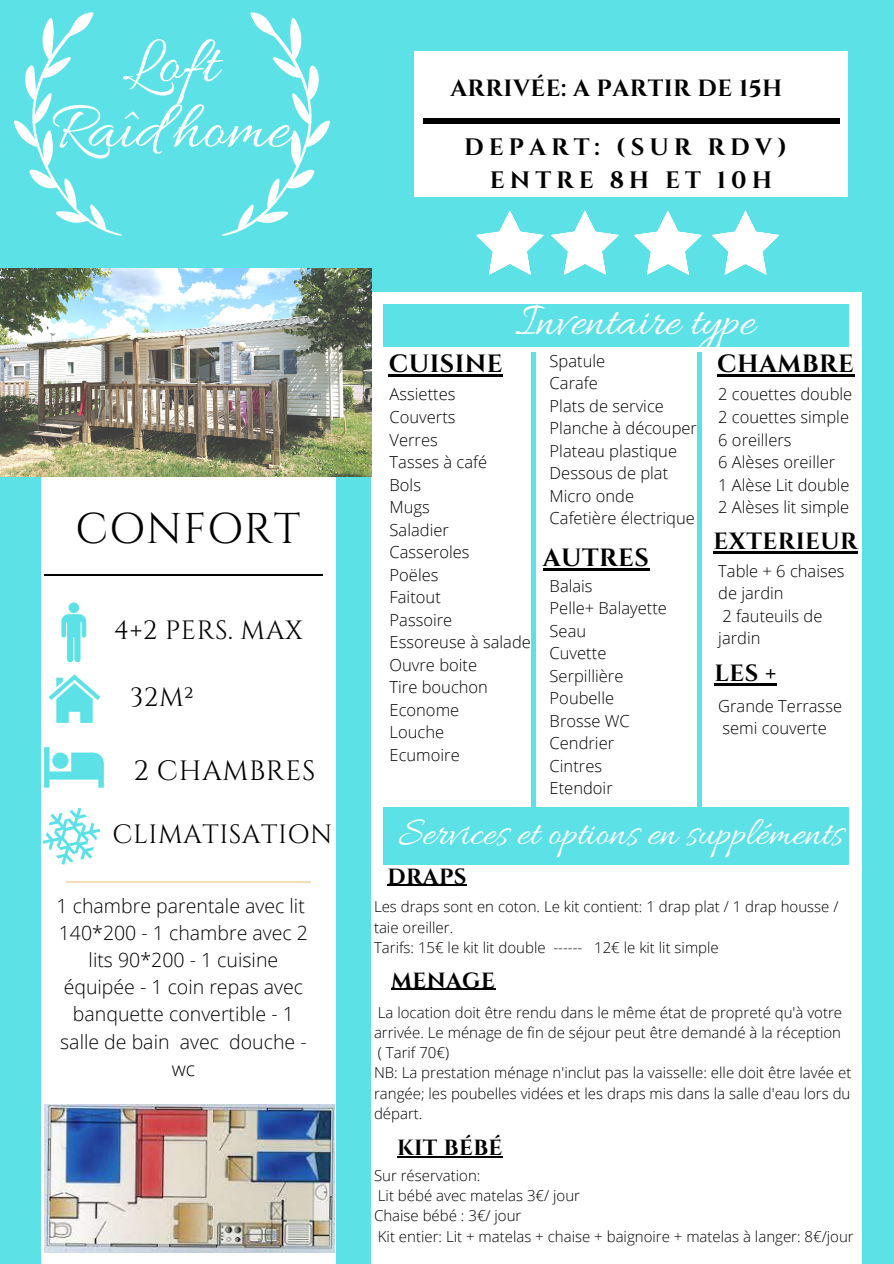
<style>
.page{position:relative;width:894px;height:1264px;background:#fff}
.page>*{position:absolute;margin:0;border:0;box-sizing:border-box;transform-origin:0 0}
.t1{font:69px/65.2px "Allura";color:#fff;text-align:center}
.t2{font:48.15px "Allura";color:#fff}
.t3{font:42.9px "Cinzel";letter-spacing:.02em;color:#000}
.t4{font:40.65px "Allura";color:#fff}
.t5{font:27.9px "Cinzel";letter-spacing:.02em;color:#000}
.t6{font:26.4px "Cinzel";letter-spacing:.02em;color:#000}
.t7{font:700 24.9px "Cinzel";letter-spacing:.02em;color:#000}
.t8{font:700 23.7px "Cinzel";letter-spacing:.21em;color:#000}
.t9{font:700 23.4px "Cinzel";letter-spacing:.02em;color:#000}
.t10{font:700 21.9px "Cinzel";letter-spacing:.02em;color:#000}
.t11{font:300 19.5px/27px "Open Sans";color:#000;text-align:center}
.t12{font:300 16.5px/22.5px "Open Sans";color:#000}
.t13{font:300 15px/20.2px "Open Sans";color:#000;text-align:justify}
</style>
<div class="page">
<div style="left:0;top:0;width:893px;height:1263px;background:#5ce1e6"></div>
<div style="left:371px;top:292px;width:490px;height:971px;background:#fff"></div>
<div style="left:41px;top:292px;width:294px;height:971px;background:#fff"></div>
<div style="left:414px;top:51px;width:433px;height:145px;background:#fff"></div>
<svg style="left:14px;top:12px;width:108px;height:224px"></svg>
<svg style="left:222px;top:12px;width:108px;height:224px"></svg>
<div style="left:422px;top:119px;width:417px;height:5px;background:#000"></div>
<hr style="left:45px;top:574px;width:278px;height:1px;background:#000">
<div style="left:68px;top:602px;width:11px;height:11px;background:#5ce1e6;border-radius:50%"></div>
<svg style="left:61px;top:614px;width:25px;height:48px"></svg>
<svg style="left:49px;top:674px;width:51px;height:49px"></svg>
<svg style="left:44px;top:747px;width:60px;height:40px"></svg>
<svg style="left:43px;top:807px;width:57px;height:57px"></svg>
<hr style="left:66px;top:881px;width:244px;height:1px;background:#f3dab9">
<div style="left:383px;top:304px;width:465px;height:43px;background:#5ce1e6"></div>
<hr style="left:388px;top:374px;width:115px;height:2px;background:#000">
<hr style="left:531px;top:352px;width:4px;height:477px;background:#5ce1e6">
<hr style="left:697px;top:352px;width:4px;height:477px;background:#5ce1e6">
<div style="left:383px;top:807px;width:465px;height:58px;background:#5ce1e6"></div>
<svg style="left:476px;top:211px;width:67px;height:64px"></svg>
<svg style="left:551px;top:211px;width:67px;height:64px"></svg>
<svg style="left:634px;top:211px;width:67px;height:64px"></svg>
<svg style="left:711px;top:211px;width:68px;height:64px"></svg>
<img style="left:0;top:268px;width:372px;height:208px">
<img style="left:44px;top:1104px;width:291px;height:148px">
<hr style="left:542px;top:568px;width:107px;height:2px;background:#000">
<hr style="left:717px;top:374px;width:137px;height:2px;background:#000">
<hr style="left:713px;top:551px;width:144px;height:2px;background:#000">
<hr style="left:387px;top:884px;width:80px;height:1px;background:#000">
<hr style="left:391px;top:988px;width:104px;height:1px;background:#000">
<hr style="left:397px;top:1156px;width:105px;height:1px;background:#000">
<hr style="left:714px;top:683px;width:62px;height:2px;background:#000">
<p class="t1" style="left:51px;top:35px;width:240px">Loft<br>Raîd'home</p>
<p class="t9" style="left:450px;top:73px;width:333px">ARRIVÉE: A PARTIR DE 15H</p>
<p class="t8" style="left:464px;top:132px;width:324px">DEPART: (SUR RDV)</p>
<p class="t8" style="left:489px;top:165px;width:284px">ENTRE 8H ET 10H</p>
<p class="t3" style="left:76px;top:501px;width:226px">CONFORT</p>
<p class="t6" style="left:114px;top:614px;width:190px">4+2 PERS. MAX</p>
<p class="t6" style="left:130px;top:680px;width:65px">32M²</p>
<p class="t5" style="left:133px;top:753px;width:183px">2 CHAMBRES</p>
<p class="t6" style="left:113px;top:817px;width:221px">CLIMATISATION</p>
<p class="t11" style="left:57px;top:892px;width:253px">1 chambre parentale avec lit<br>140*200 - 1 chambre avec 2 lits 90*200 - 1 cuisine équipée - 1 coin repas avec banquette convertible - 1 salle de bain avec douche - wc</p>
<p class="t2" style="left:515px;top:295px;width:241px">Inventaire type</p>
<p class="t7" style="left:388px;top:348px;width:115px">CUISINE</p>
<p class="t12" style="left:389px;top:383px;width:67px">Assiettes</p>
<p class="t12" style="left:389px;top:405px;width:67px">Couverts</p>
<p class="t12" style="left:389px;top:428px;width:50px">Verres</p>
<p class="t12" style="left:389px;top:450px;width:99px">Tasses à café</p>
<p class="t12" style="left:389px;top:473px;width:33px">Bols</p>
<p class="t12" style="left:389px;top:495px;width:42px">Mugs</p>
<p class="t12" style="left:389px;top:518px;width:61px">Saladier</p>
<p class="t12" style="left:389px;top:540px;width:81px">Casseroles</p>
<p class="t12" style="left:389px;top:563px;width:50px">Poëles</p>
<p class="t12" style="left:389px;top:585px;width:53px">Faitout</p>
<p class="t12" style="left:389px;top:608px;width:64px">Passoire</p>
<p class="t12" style="left:389px;top:630px;width:143px">Essoreuse à salade</p>
<p class="t12" style="left:389px;top:653px;width:89px">Ouvre boite</p>
<p class="t12" style="left:389px;top:675px;width:100px">Tire bouchon</p>
<p class="t12" style="left:389px;top:698px;width:71px">Econome</p>
<p class="t12" style="left:389px;top:720px;width:56px">Louche</p>
<p class="t12" style="left:389px;top:743px;width:72px">Ecumoire</p>
<p class="t12" style="left:549px;top:349px;width:57px">Spatule</p>
<p class="t12" style="left:549px;top:371px;width:50px">Carafe</p>
<p class="t12" style="left:549px;top:394px;width:116px">Plats de service</p>
<p class="t12" style="left:549px;top:416px;width:149px">Planche à découper</p>
<p class="t12" style="left:549px;top:439px;width:129px">Plateau plastique</p>
<p class="t12" style="left:549px;top:462px;width:120px">Dessous de plat</p>
<p class="t12" style="left:549px;top:484px;width:86px">Micro onde</p>
<p class="t12" style="left:549px;top:507px;width:147px">Cafetière électrique</p>
<p class="t7" style="left:542px;top:542px;width:108px">AUTRES</p>
<p class="t12" style="left:549px;top:574px;width:44px">Balais</p>
<p class="t12" style="left:549px;top:596px;width:119px">Pelle+ Balayette</p>
<p class="t12" style="left:549px;top:619px;width:38px">Seau</p>
<p class="t12" style="left:549px;top:641px;width:58px">Cuvette</p>
<p class="t12" style="left:549px;top:664px;width:75px">Serpillière</p>
<p class="t12" style="left:549px;top:686px;width:66px">Poubelle</p>
<p class="t12" style="left:549px;top:709px;width:82px">Brosse WC</p>
<p class="t12" style="left:549px;top:731px;width:66px">Cendrier</p>
<p class="t12" style="left:549px;top:754px;width:54px">Cintres</p>
<p class="t12" style="left:549px;top:776px;width:65px">Etendoir</p>
<p class="t7" style="left:717px;top:348px;width:138px">CHAMBRE</p>
<p class="t12" style="left:718px;top:383px;width:135px">2 couettes double</p>
<p class="t12" style="left:718px;top:405px;width:132px">2 couettes simple</p>
<p class="t12" style="left:718px;top:428px;width:75px">6 oreillers</p>
<p class="t12" style="left:718px;top:450px;width:118px">6 Alèses oreiller</p>
<p class="t12" style="left:718px;top:473px;width:133px">1 Alèse Lit double</p>
<p class="t12" style="left:718px;top:495px;width:132px">2 Alèses lit simple</p>
<p class="t9" style="left:713px;top:526px;width:145px">EXTERIEUR</p>
<p class="t12" style="left:718px;top:559px;width:128px">Table + 6 chaises de jardin</p>
<p class="t12" style="left:718px;top:604px;width:106px">2 fauteuils de jardin</p>
<p class="t9" style="left:714px;top:658px;width:63px">LES +</p>
<p class="t12" style="left:718px;top:694px;width:125px">Grande Terrasse semi couverte</p>
<p class="t4" style="left:398px;top:810px;width:446px">Services et options en suppléments</p>
<p class="t10" style="left:387px;top:862px;width:80px">DRAPS</p>
<p class="t13" style="left:374px;top:896px;width:466px">Les draps sont en coton. Le kit contient: 1 drap plat / 1 drap housse / taie oreiller.</p>
<p class="t13" style="left:374px;top:937px;width:346px">Tarifs: 15€ le kit lit double ------ 12€ le kit lit simple</p>
<p class="t10" style="left:391px;top:966px;width:105px">MENAGE</p>
<p class="t13" style="left:374px;top:1001px;width:469px">La location doit être rendu dans le même état de propreté qu'à votre arrivée. Le ménage de fin de séjour peut être demandé à la réception ( Tarif 70€)</p>
<p class="t13" style="left:374px;top:1062px;width:478px">NB: La prestation ménage n'inclut pas la vaisselle: elle doit être lavée et rangée; les poubelles vidées et les draps mis dans la salle d'eau lors du départ.</p>
<p class="t10" style="left:397px;top:1133px;width:107px">KIT BÉBÉ</p>
<p class="t13" style="left:374px;top:1164px;width:108px">Sur réservation:</p>
<p class="t13" style="left:378px;top:1185px;width:204px">Lit bébé avec matelas 3€/ jour</p>
<p class="t13" style="left:374px;top:1205px;width:149px">Chaise bébé : 3€/ jour</p>
<p class="t13" style="left:378px;top:1225px;width:477px">Kit entier: Lit + matelas + chaise + baignoire + matelas à langer: 8€/jour</p>
</div>
